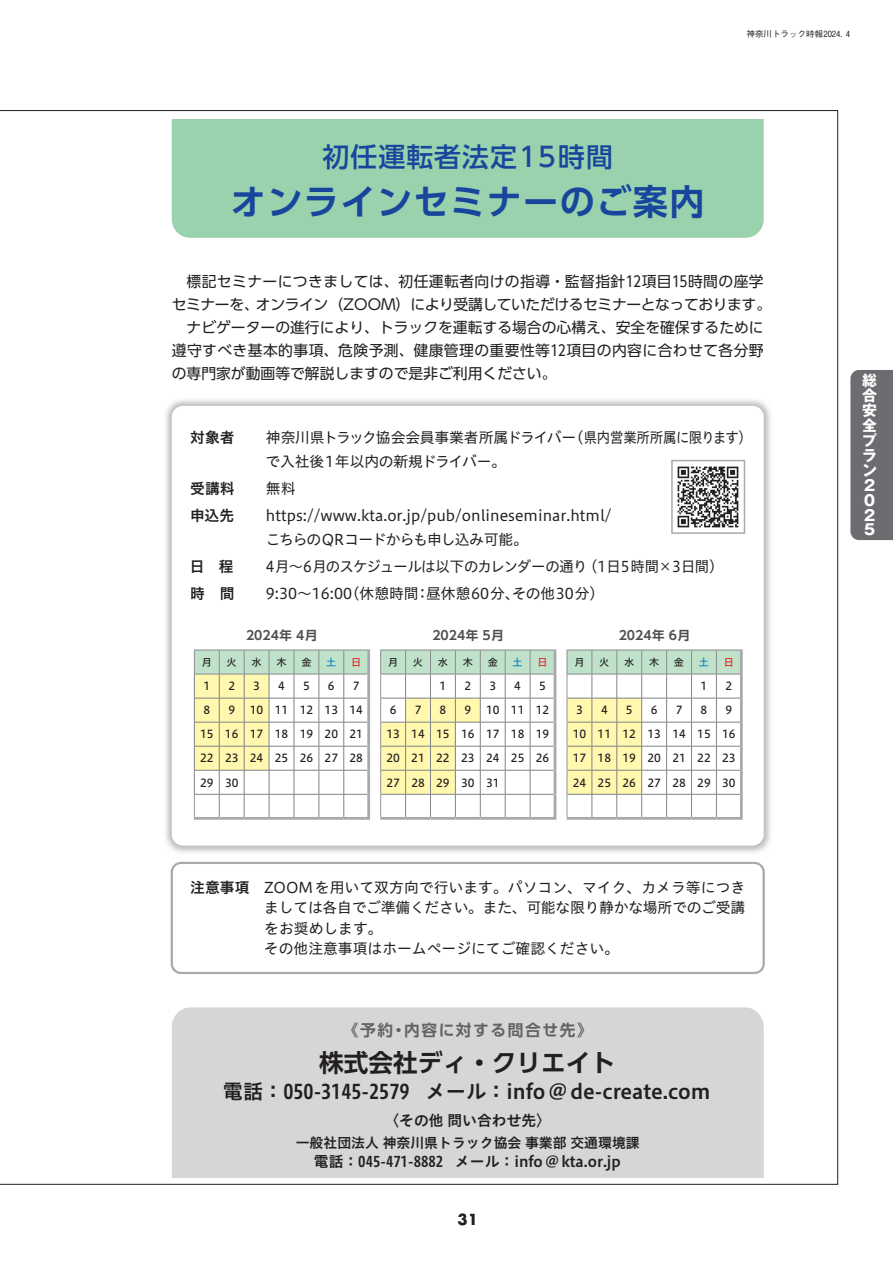
<style>
.page{position:relative;width:893px;height:1263px;background:#fff}
.page>*{position:absolute;margin:0;border:0;box-sizing:border-box;transform-origin:0 0}
.t1{font:700 35.1px "UD Shin Go Pr 6 N De";letter-spacing:.04em;color:#18469d}
.t2{font:500 26.85px "UD Shin Go Pr 6 N";letter-spacing:.04em;color:#18469d}
.t3{font:700 24.6px "UD Shin Go Pr 6 N De";color:#231f20}
.t4{font:20.25px "Hiragino UD Sans Std N W6";color:#231f20}
.t5{font:700 15.75px "UD Shin Go Pr 6 N De";letter-spacing:.1em;color:#636366}
.t6{font:14.85px/24px "Hiragino UD Sans Std N W4";color:#231f20}
.t7{font:14.85px/23.1px "UD Shin Go Pr 6 N";color:#231f20}
.t8{font:14.85px "Hiragino UD Sans Std N W6";color:#231f20}
.t9{font:14.85px "Hiragino UD Sans Std N W4";letter-spacing:-.02em;color:#231f20}
.t10{font:700 14.85px/14.9px "Gothic MB101 Pr 6";color:#fff}
.t11{font:700 14.85px "Futura";color:#231f20}
.t12{font:13.8px "Hiragino UD Sans Std N W6";color:#231f20}
.t13{font:700 12.45px "UD Shin Go Pr 6 N De";color:#4e4f50}
.t14{font:11.1px/24px "Hiragino UD Sans Std N W5";color:#231f20;text-align:justify}
.t15{font:10.2px "Hiragino UD Sans Std N W5";color:#231f20}
.t16{font:10.2px "Hiragino UD Sans Std N W5";color:#007ec5}
.t17{font:10.2px "Hiragino UD Sans Std N W5";color:#ee1d23}
.t18{font:500 8.55px "Gothic BBB Pr 6";color:#231f20}
.s1{font-family:"Hiragino UD Sans Std N W6"}
</style>
<div class="page">
<div style="left:850px;top:370px;width:43px;height:170px;background:#6c6d70"></div>
<div style="left:171px;top:862px;width:594px;height:112px;border:2px solid #a8a9ad;border-radius:9px"></div>
<img style="left:165px;top:399px;width:606px;height:454px">
<div style="left:172px;top:406px;width:592px;height:439px;background:#fff;border-radius:11px"></div>
<div style="left:172px;top:1007px;width:592px;height:171px;background:#d5d6d8"></div>
<img style="left:677px;top:466px;width:62px;height:62px">
<div style="left:671px;top:460px;width:74px;height:74px;border:1px solid #a8a9ad"></div>
<div style="left:172px;top:119px;width:592px;height:119px;background:#9ad2ae"></div>
<svg style="left:194px;top:650px;width:173px;height:167px"></svg>
<hr style="left:367px;top:650px;width:3px;height:24px;background:#a8a9ad">
<hr style="left:367px;top:674px;width:3px;height:24px;background:#a8a9ad">
<hr style="left:367px;top:698px;width:3px;height:24px;background:#a8a9ad">
<hr style="left:367px;top:722px;width:3px;height:24px;background:#a8a9ad">
<hr style="left:367px;top:746px;width:3px;height:24px;background:#a8a9ad">
<hr style="left:367px;top:770px;width:3px;height:24px;background:#a8a9ad">
<hr style="left:367px;top:794px;width:3px;height:23px;background:#a8a9ad">
<hr style="left:194px;top:817px;width:25px;height:3px;background:#a8a9ad">
<hr style="left:219px;top:817px;width:25px;height:3px;background:#a8a9ad">
<hr style="left:244px;top:817px;width:25px;height:3px;background:#a8a9ad">
<hr style="left:269px;top:817px;width:25px;height:3px;background:#a8a9ad">
<hr style="left:294px;top:817px;width:25px;height:3px;background:#a8a9ad">
<hr style="left:319px;top:817px;width:25px;height:3px;background:#a8a9ad">
<hr style="left:344px;top:817px;width:26px;height:3px;background:#a8a9ad">
<svg style="left:380px;top:650px;width:174px;height:167px"></svg>
<hr style="left:554px;top:650px;width:2px;height:24px;background:#a8a9ad">
<hr style="left:554px;top:674px;width:2px;height:24px;background:#a8a9ad">
<hr style="left:554px;top:698px;width:2px;height:24px;background:#a8a9ad">
<hr style="left:554px;top:722px;width:2px;height:24px;background:#a8a9ad">
<hr style="left:554px;top:746px;width:2px;height:24px;background:#a8a9ad">
<hr style="left:554px;top:770px;width:2px;height:24px;background:#a8a9ad">
<hr style="left:554px;top:794px;width:2px;height:23px;background:#a8a9ad">
<hr style="left:380px;top:817px;width:26px;height:3px;background:#a8a9ad">
<hr style="left:406px;top:817px;width:24px;height:3px;background:#a8a9ad">
<hr style="left:430px;top:817px;width:25px;height:3px;background:#a8a9ad">
<hr style="left:455px;top:817px;width:25px;height:3px;background:#a8a9ad">
<hr style="left:480px;top:817px;width:25px;height:3px;background:#a8a9ad">
<hr style="left:505px;top:817px;width:25px;height:3px;background:#a8a9ad">
<hr style="left:530px;top:817px;width:26px;height:3px;background:#a8a9ad">
<svg style="left:567px;top:650px;width:173px;height:167px"></svg>
<hr style="left:740px;top:650px;width:3px;height:24px;background:#a8a9ad">
<hr style="left:740px;top:674px;width:3px;height:24px;background:#a8a9ad">
<hr style="left:740px;top:698px;width:3px;height:24px;background:#a8a9ad">
<hr style="left:740px;top:722px;width:3px;height:24px;background:#a8a9ad">
<hr style="left:740px;top:746px;width:3px;height:24px;background:#a8a9ad">
<hr style="left:740px;top:770px;width:3px;height:24px;background:#a8a9ad">
<hr style="left:740px;top:794px;width:3px;height:23px;background:#a8a9ad">
<hr style="left:567px;top:817px;width:25px;height:3px;background:#a8a9ad">
<hr style="left:592px;top:817px;width:25px;height:3px;background:#a8a9ad">
<hr style="left:617px;top:817px;width:25px;height:3px;background:#a8a9ad">
<hr style="left:642px;top:817px;width:25px;height:3px;background:#a8a9ad">
<hr style="left:667px;top:817px;width:24px;height:3px;background:#a8a9ad">
<hr style="left:691px;top:817px;width:25px;height:3px;background:#a8a9ad">
<hr style="left:716px;top:817px;width:27px;height:3px;background:#a8a9ad">
<p class="t18" style="left:746px;top:27px;width:105px">神奈川トラック時報2024．4</p>
<h2 class="t2" style="left:323px;top:135px;width:292px">初任運転者法定15時間</h2>
<h1 class="t1" style="left:231px;top:173px;width:475px">オンラインセミナーのご案内</h1>
<p class="t7" style="left:172px;top:269px;width:601px;text-indent:15px">標記セミナーにつきましては、初任運転者向けの指導・監督指針12項目15時間の座学セミナーを、オンライン（ZOOM）により受講していただけるセミナーとなっております。　ナビゲーターの進行により、トラックを運転する場合の心構え、安全を確保するために遵守すべき基本的事項、危険予測、健康管理の重要性等12項目の内容に合わせて各分野の専門家が動画等で解説しますので是非ご利用ください。</p>
<p class="t8" style="left:190px;top:426px;width:46px">対象者</p>
<p class="t6" style="left:265px;top:425px;width:488px">神奈川県トラック協会会員事業者所属ドライバー（県内営業所所属に限ります）で入社後1年以内の新規ドライバー。</p>
<p class="t8" style="left:190px;top:477px;width:46px">受講料</p>
<p class="t6" style="left:266px;top:476px;width:31px">無料</p>
<p class="t8" style="left:190px;top:504px;width:46px">申込先</p>
<p class="t6" style="left:266px;top:503px;width:347px">https://www.kta.or.jp/pub/onlineseminar.html/こちらのQRコードからも申し込み可能。　</p>
<p class="t8" style="left:190px;top:555px;width:45px">日　程</p>
<p class="t9" style="left:266px;top:555px;width:459px">4月～6月のスケジュールは以下のカレンダーの通り （1日5時間×3日間）</p>
<p class="t8" style="left:190px;top:582px;width:46px">時　間</p>
<p class="t6" style="left:266px;top:581px;width:340px">9:30～16:00（休憩時間：昼休憩60分、その他30分）</p>
<p class="t13" style="left:246px;top:625px;width:73px">2024年 4月</p>
<p class="t15" style="left:202px;top:654px;width:12px">月</p>
<p class="t15" style="left:227px;top:654px;width:12px">火</p>
<p class="t15" style="left:252px;top:654px;width:12px">水</p>
<p class="t15" style="left:276px;top:654px;width:12px">木</p>
<p class="t15" style="left:301px;top:654px;width:12px">金</p>
<p class="t16" style="left:326px;top:654px;width:12px">土</p>
<p class="t17" style="left:351px;top:654px;width:12px">日</p>
<p class="t14" style="left:203px;top:673px;width:8px">1</p>
<p class="t14" style="left:228px;top:673px;width:8px">2</p>
<p class="t14" style="left:253px;top:673px;width:8px">3</p>
<p class="t14" style="left:278px;top:673px;width:8px">4</p>
<p class="t14" style="left:303px;top:673px;width:8px">5</p>
<p class="t14" style="left:328px;top:673px;width:8px">6</p>
<p class="t14" style="left:353px;top:673px;width:8px">7</p>
<p class="t14" style="left:203px;top:697px;width:8px">8</p>
<p class="t14" style="left:228px;top:697px;width:8px">9</p>
<p class="t14" style="left:200px;top:697px;width:164px;text-indent:50px">10 11 12 13 14<br>15 16 17 18 19 20 21<br>22 23 24 25 26 27 28<br>29 30</p>
<p class="t13" style="left:432px;top:625px;width:73px">2024年 5月</p>
<p class="t15" style="left:388px;top:654px;width:12px">月</p>
<p class="t15" style="left:413px;top:654px;width:12px">火</p>
<p class="t15" style="left:438px;top:654px;width:12px">水</p>
<p class="t15" style="left:463px;top:654px;width:12px">木</p>
<p class="t15" style="left:488px;top:654px;width:12px">金</p>
<p class="t16" style="left:513px;top:654px;width:12px">土</p>
<p class="t17" style="left:537px;top:654px;width:12px">日</p>
<p class="t14" style="left:440px;top:673px;width:8px">1</p>
<p class="t14" style="left:464px;top:673px;width:8px">2</p>
<p class="t14" style="left:489px;top:673px;width:8px">3</p>
<p class="t14" style="left:514px;top:673px;width:8px">4</p>
<p class="t14" style="left:539px;top:673px;width:8px">5</p>
<p class="t14" style="left:390px;top:697px;width:8px">6</p>
<p class="t14" style="left:415px;top:697px;width:8px">7</p>
<p class="t14" style="left:440px;top:697px;width:8px">8</p>
<p class="t14" style="left:464px;top:697px;width:8px">9</p>
<p class="t14" style="left:386px;top:697px;width:164px;text-indent:100px">10 11 12<br>13 14 15 16 17 18 19<br>20 21 22 23 24 25 26<br>27 28 29 30 31</p>
<p class="t13" style="left:619px;top:625px;width:73px">2024年 6月</p>
<p class="t15" style="left:574px;top:654px;width:12px">月</p>
<p class="t15" style="left:599px;top:654px;width:12px">火</p>
<p class="t15" style="left:624px;top:654px;width:12px">水</p>
<p class="t15" style="left:649px;top:654px;width:12px">木</p>
<p class="t15" style="left:674px;top:654px;width:12px">金</p>
<p class="t16" style="left:699px;top:654px;width:12px">土</p>
<p class="t17" style="left:724px;top:654px;width:12px">日</p>
<p class="t14" style="left:701px;top:673px;width:8px">1</p>
<p class="t14" style="left:725px;top:673px;width:8px">2</p>
<p class="t14" style="left:576px;top:697px;width:8px">3</p>
<p class="t14" style="left:601px;top:697px;width:8px">4</p>
<p class="t14" style="left:626px;top:697px;width:8px">5</p>
<p class="t14" style="left:651px;top:697px;width:8px">6</p>
<p class="t14" style="left:676px;top:697px;width:8px">7</p>
<p class="t14" style="left:701px;top:697px;width:8px">8</p>
<p class="t14" style="left:573px;top:697px;width:164px;text-align:left;text-indent:153px">9<br>10 11 12 13 14 15 16<br>17 18 19 20 21 22 23<br>24 25 26 27 28 29 30</p>
<p class="t6" style="left:190px;top:874px;width:556px"><span class="s1">注意事項</span>　 ZOOMを用いて双方向で行います。パソコン、マイク、カメラ等につき</p>
<p class="t6" style="left:264px;top:895px;width:482px">ましては各自でご準備ください。また、可能な限り静かな場所でのご受講</p>
<p class="t6" style="left:264px;top:915px;width:120px">をお奨めします。</p>
<p class="t6" style="left:190px;top:936px;width:430px">　　　　　その他注意事項はホームページにてご確認ください。</p>
<p class="t5" style="left:343px;top:1017px;width:251px">《予約・内容に対する問合せ先》</p>
<h3 class="t3" style="left:319px;top:1042px;width:298px">株式会社ディ・クリエイト</h3>
<h3 class="t4" style="left:223px;top:1076px;width:489px">電話：050-3145-2579 メール：info＠de-create.com</h3>
<p class="t8" style="left:384px;top:1109px;width:168px">〈その他 問い合わせ先〉</p>
<p class="t12" style="left:296px;top:1132px;width:345px">一般社団法人 神奈川県トラック協会 事業部 交通環境課</p>
<p class="t8" style="left:314px;top:1150px;width:308px">電話：045-471-8882 メール：info＠kta.or.jp</p>
<p class="t11" style="left:458px;top:1209px;width:22px">31</p>
<p class="t10" style="left:862px;top:373px;width:16px">総合安全プラン<br>２<br>０<br>２<br>５</p>
</div>
